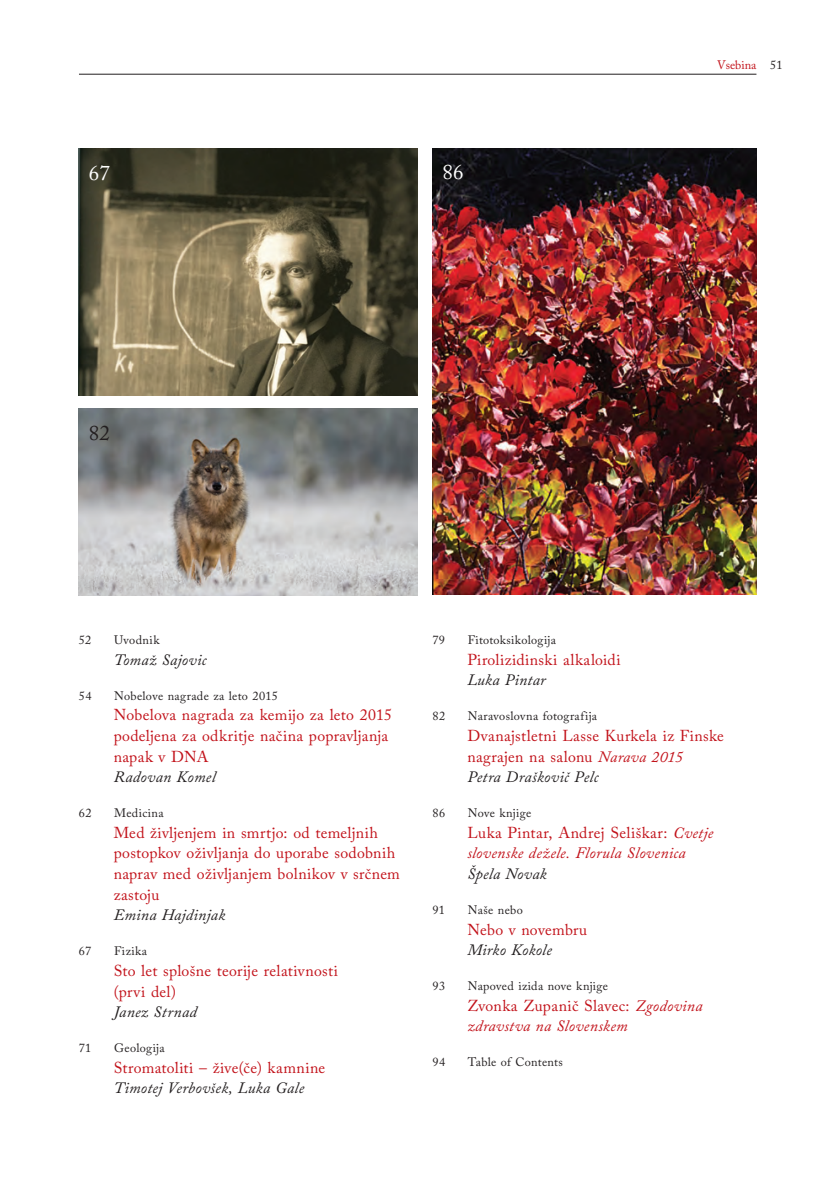
<style>
.page{position:relative;width:837px;height:1194px;background:#fff}
.page>*{position:absolute;margin:0;border:0;box-sizing:border-box;transform-origin:0 0}
.t1{font:21px "Adobe Caslon Pro";color:#fff}
.t2{font:21px "Adobe Caslon Pro";color:#231f20}
.t3{font:15.75px/20.7px "Adobe Caslon Pro";letter-spacing:.02em;color:#c2121a}
.t4{font:italic 15.75px/20.7px "Adobe Caslon Pro";letter-spacing:.02em;color:#c2121a}
.t5{font:italic 15.75px "Adobe Caslon Pro";letter-spacing:.015em;color:#231f20}
.t6{font:12.25px "Adobe Caslon Pro";letter-spacing:.025em;color:#231f20}
.t7{font:12.25px "Adobe Caslon Pro";color:#c2121a}
.s1{color:#231f20}
.s2{font-style:italic}
.s3{font-style:italic;color:#231f20}
.s4{font-style:normal}
</style>
<div class="page">
<hr style="left:79px;top:74px;width:677px;height:1px;background:#231f20">
<img style="left:432px;top:149px;width:324px;height:445px">
<img style="left:79px;top:149px;width:338px;height:246px">
<img style="left:79px;top:408px;width:338px;height:187px">
<h1 class="t1" style="left:89px;top:160px;width:22px">67</h1>
<h1 class="t1" style="left:442px;top:159px;width:22px">86</h1>
<h1 class="t2" style="left:89px;top:420px;width:22px">82</h1>
<p class="t7" style="left:717px;top:58px;width:67px">Vsebina <span class="s1">51</span></p>
<p class="t6" style="left:79px;top:632px;width:14px">52</p>
<p class="t6" style="left:114px;top:632px;width:47px">Uvodnik</p>
<p class="t5" style="left:114px;top:650px;width:94px">Tomaž Sajovic</p>
<p class="t6" style="left:79px;top:688px;width:14px">54</p>
<p class="t6" style="left:114px;top:688px;width:165px">Nobelove nagrade za leto 2015</p>
<p class="t3" style="left:114px;top:704px;width:280px">Nobelova nagrada za kemijo za leto 2015 podeljena za odkritje načina popravljanja napak v DNA</p>
<p class="t5" style="left:114px;top:767px;width:103px">Radovan Komel</p>
<p class="t6" style="left:79px;top:805px;width:14px">62</p>
<p class="t6" style="left:114px;top:805px;width:51px">Medicina</p>
<p class="t3" style="left:114px;top:821px;width:288px">Med življenjem in smrtjo: od temeljnih postopkov oživljanja do uporabe sodobnih naprav med oživljanjem bolnikov v srčnem zastoju</p>
<p class="t5" style="left:114px;top:905px;width:113px">Emina Hajdinjak</p>
<p class="t6" style="left:79px;top:943px;width:14px">67</p>
<p class="t6" style="left:114px;top:943px;width:35px">Fizika</p>
<p class="t3" style="left:114px;top:959px;width:226px">Sto let splošne teorije relativnosti (prvi del)</p>
<p class="t5" style="left:114px;top:1002px;width:85px">Janez Strnad</p>
<p class="t6" style="left:79px;top:1040px;width:14px">71</p>
<p class="t6" style="left:114px;top:1040px;width:52px">Geologija</p>
<p class="t3" style="left:114px;top:1056px;width:213px">Stromatoliti – žive(če) kamnine</p>
<p class="t5" style="left:114px;top:1078px;width:192px">Timotej Verbovšek, Luka Gale</p>
<p class="t6" style="left:432px;top:632px;width:14px">79</p>
<p class="t6" style="left:467px;top:632px;width:90px">Fitotoksikologija</p>
<p class="t3" style="left:467px;top:648px;width:155px">Pirolizidinski alkaloidi</p>
<p class="t5" style="left:467px;top:670px;width:80px">Luka Pintar</p>
<p class="t6" style="left:432px;top:708px;width:14px">82</p>
<p class="t6" style="left:467px;top:708px;width:131px">Naravoslovna fotografija</p>
<p class="t3" style="left:467px;top:725px;width:258px">Dvanajstletni Lasse Kurkela iz Finske nagrajen na salonu <span class="s2">Narava 2015<br></span><span class="s3">Petra Draškovič Pelc</span></p>
<p class="t6" style="left:432px;top:805px;width:14px">86</p>
<p class="t6" style="left:467px;top:805px;width:65px">Nove knjige</p>
<p class="t4" style="left:467px;top:821px;width:247px"><span class="s4">Luka Pintar, Andrej Seliškar:</span> Cvetje slovenske dežele. Florula Slovenica</p>
<p class="t5" style="left:467px;top:864px;width:81px">Špela Novak</p>
<p class="t6" style="left:432px;top:902px;width:14px">91</p>
<p class="t6" style="left:467px;top:902px;width:57px">Naše nebo</p>
<p class="t3" style="left:467px;top:918px;width:121px">Nebo v novembru</p>
<p class="t5" style="left:467px;top:940px;width:86px">Mirko Kokole</p>
<p class="t6" style="left:432px;top:978px;width:14px">93</p>
<p class="t6" style="left:467px;top:978px;width:142px">Napoved izida nove knjige</p>
<p class="t4" style="left:467px;top:994px;width:237px"><span class="s4">Zvonka Zupanič Slavec:</span> Zgodovina zdravstva na Slovenskem</p>
<p class="t6" style="left:432px;top:1054px;width:14px">94</p>
<p class="t6" style="left:467px;top:1054px;width:97px">Table of Contents</p>
</div>
